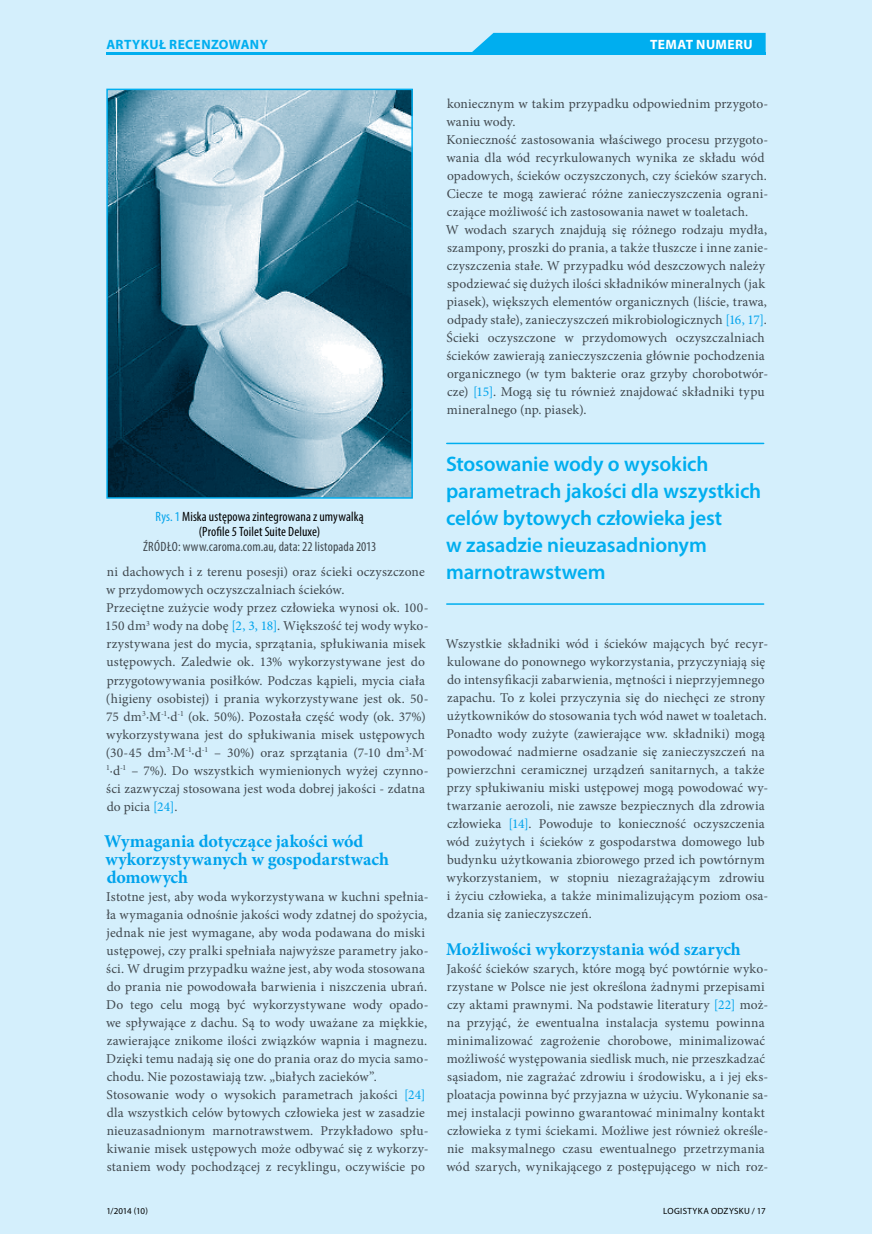
<style>
.page{position:relative;width:872px;height:1234px;background:#fff}
.page>*{position:absolute;margin:0;border:0;box-sizing:border-box;transform-origin:0 0}
.t1{font:600 21px/27px "Myriad Pro";letter-spacing:-.005em;color:#00aeef}
.t2{font:700 18px/18px "Minion Pro";color:#00aeef}
.t3{font:13.5px/18px "Minion Pro";letter-spacing:.01em;color:#4d4d4f}
.t4{font:condensed 13.5px/15px "Myriad Pro";letter-spacing:.005em;color:#000;text-align:center}
.t5{font:condensed 13.5px "Myriad Pro";letter-spacing:.005em;color:#4d4d4f}
.t6{font:700 13.5px "Myriad Pro";letter-spacing:.025em;color:#00aeef}
.t7{font:700 13.5px "Myriad Pro";letter-spacing:.03em;color:#fff}
.t8{font:9px "Myriad Pro";letter-spacing:.04em;color:#000}
.s1{color:#00aeef}
</style>
<div class="page">
<div style="left:0;top:0;width:872px;height:1233px;background:#d4effc"></div>
<div style="left:472px;top:33px;width:293px;height:19px;background:#00aeef"></div>
<hr style="left:106px;top:52px;width:659px;height:2px;background:#00aeef">
<img style="left:109px;top:92px;width:301px;height:403px">
<div style="left:106px;top:89px;width:307px;height:409px;border:2px solid #00aeef"></div>
<hr style="left:447px;top:442px;width:316px;height:2px;background:#00aeef">
<hr style="left:447px;top:603px;width:316px;height:1px;background:#00aeef">
<p class="t6" style="left:106px;top:35px;width:163px">ARTYKUŁ RECENZOWANY</p>
<p class="t7" style="left:650px;top:35px;width:102px">TEMAT NUMERU</p>
<p class="t4" style="left:156px;top:509px;width:209px"><span class="s1">Rys. 1</span> Miska ustępowa zintegrowana z umywalką (Profile 5 Toilet Suite Deluxe)</p>
<p class="t5" style="left:143px;top:538px;width:235px">Źródło: www.caroma.com.au, data: 22 listopada 2013</p>
<p class="t3" style="left:105px;top:563px;width:325px">ni dachowych i z terenu posesji) oraz ścieki oczyszczone w przydomowych oczyszczalniach ścieków.<br>Przeciętne zużycie wody przez człowieka wynosi ok. 100- 150 dm<sup>3</sup> wody na dobę <span class="s1">[2, 3, 18]</span>. Większość tej wody wyko&shy;rzystywana jest do mycia, sprzątania, spłukiwania misek ustępowych. Zaledwie ok. 13% wykorzystywane jest do przygotowywania posiłków. Podczas kąpieli, mycia ciała (higieny osobistej) i prania wykorzystywane jest ok. 50- 75 dm<sup>3</sup>∙M<sup>-1</sup>∙d<sup>-1</sup> (ok. 50%). Pozostała część wody (ok. 37%) wykorzystywana jest do spłukiwania misek ustępowych (30-45 dm<sup>3</sup>∙M<sup>-1</sup>∙d<sup>-1</sup> – 30%) oraz sprzątania (7-10 dm<sup>3</sup>∙M<sup>-1</sup>∙d<sup>-1</sup> – 7%). Do wszystkich wymienionych wyżej czynno&shy;ści zazwyczaj stosowana jest woda dobrej jakości - zdatna do picia <span class="s1">[24]</span>.</p>
<h2 class="t2" style="left:104px;top:831px;width:286px">Wymagania dotyczące jakości wód wykorzystywanych w gospodarstwach domowych</h2>
<p class="t3" style="left:106px;top:887px;width:324px">Istotne jest, aby woda wykorzystywana w kuchni spełnia&shy;ła wymagania odnośnie jakości wody zdatnej do spożycia, jednak nie jest wymagane, aby woda podawana do miski ustępowej, czy pralki spełniała najwyższe parametry jako&shy;ści. W drugim przypadku ważne jest, aby woda stosowana do prania nie powodowała barwienia i niszczenia ubrań.<br>Do tego celu mogą być wykorzystywane wody opado&shy;we spływające z dachu. Są to wody uważane za miękkie, zawierające znikome ilości związków wapnia i magnezu.<br>Dzięki temu nadają się one do prania oraz do mycia samo&shy;chodu. Nie pozostawiają tzw. „białych zacieków”.<br>Stosowanie wody o wysokich parametrach jakości <span class="s1">[24] </span>dla wszystkich celów bytowych człowieka jest w zasadzie nieuzasadnionym marnotrawstwem. Przykładowo spłu&shy;kiwanie misek ustępowych może odbywać się z wykorzy&shy;staniem wody pochodzącej z recyklingu, oczywiście po</p>
<p class="t3" style="left:446px;top:95px;width:324px">koniecznym w takim przypadku odpowiednim przygoto&shy;waniu wody.<br>Konieczność zastosowania właściwego procesu przygoto&shy;wania dla wód recyrkulowanych wynika ze składu wód opadowych, ścieków oczyszczonych, czy ścieków szarych.<br>Ciecze te mogą zawierać różne zanieczyszczenia ograni&shy;czające możliwość ich zastosowania nawet w toaletach.<br>W wodach szarych znajdują się różnego rodzaju mydła, szampony, proszki do prania, a także tłuszcze i inne zanie&shy;czyszczenia stałe. W przypadku wód deszczowych należy spodziewać się dużych ilości składników mineralnych (jak piasek), większych elementów organicznych (liście, trawa, odpady stałe), zanieczyszczeń mikrobiologicznych <span class="s1">[16, 17]</span>.<br>Ścieki oczyszczone w przydomowych oczyszczalniach ścieków zawierają zanieczyszczenia głównie pochodzenia organicznego (w tym bakterie oraz grzyby chorobotwór&shy;cze) <span class="s1">[15]</span>. Mogą się tu również znajdować składniki typu mineralnego (np. piasek).</p>
<h1 class="t1" style="left:446px;top:450px;width:317px">Stosowanie wody o wysokich parametrach jakości dla wszystkich celów bytowych człowieka jest<br>w zasadzie nieuzasadnionym marnotrawstwem</h1>
<p class="t3" style="left:446px;top:635px;width:324px">Wszystkie składniki wód i ścieków mających być recyr&shy;kulowane do ponownego wykorzystania, przyczyniają się do intensyfikacji zabarwienia, mętności i nieprzyjemnego zapachu. To z kolei przyczynia się do niechęci ze strony użytkowników do stosowania tych wód nawet w toaletach.<br>Ponadto wody zużyte (zawierające ww. składniki) mogą powodować nadmierne osadzanie się zanieczyszczeń na powierzchni ceramicznej urządzeń sanitarnych, a także przy spłukiwaniu miski ustępowej mogą powodować wy&shy;twarzanie aerozoli, nie zawsze bezpiecznych dla zdrowia człowieka <span class="s1">[14]</span>. Powoduje to konieczność oczyszczenia wód zużytych i ścieków z gospodarstwa domowego lub budynku użytkowania zbiorowego przed ich powtórnym wykorzystaniem, w stopniu niezagrażającym zdrowiu i życiu człowieka, a także minimalizującym poziom osa&shy;dzania się zanieczyszczeń.</p>
<h2 class="t2" style="left:446px;top:939px;width:296px">Możliwości wykorzystania wód szarych</h2>
<p class="t3" style="left:446px;top:959px;width:323px">Jakość ścieków szarych, które mogą być powtórnie wyko&shy;rzystane w Polsce nie jest określona żadnymi przepisami czy aktami prawnymi. Na podstawie literatury <span class="s1">[22]</span> moż&shy;na przyjąć, że ewentualna instalacja systemu powinna minimalizować zagrożenie chorobowe, minimalizować możliwość występowania siedlisk much, nie przeszkadzać sąsiadom, nie zagrażać zdrowiu i środowisku, a i jej eks&shy;ploatacja powinna być przyjazna w użyciu. Wykonanie sa&shy;mej instalacji powinno gwarantować minimalny kontakt człowieka z tymi ściekami. Możliwe jest również określe&shy;nie maksymalnego czasu ewentualnego przetrzymania wód szarych, wynikającego z postępującego w nich roz-</p>
<p class="t8" style="left:106px;top:1204px;width:43px">1/2014 (10)</p>
<p class="t8" style="left:663px;top:1204px;width:104px">LOGISTYKA ODZYSKU / 17</p>
</div>
